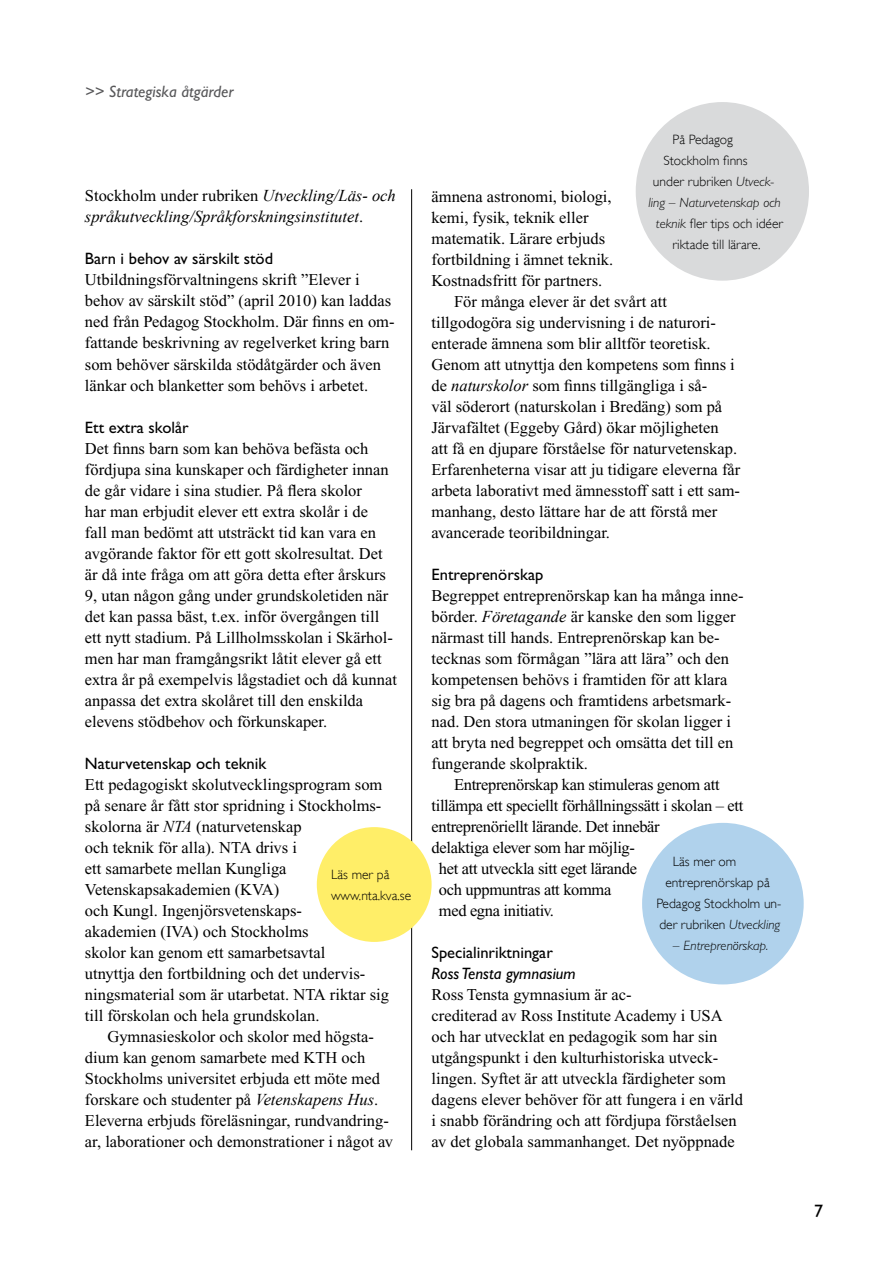
<style>
.page{position:relative;width:893px;height:1263px;background:#fff}
.page>*{position:absolute;margin:0;border:0;box-sizing:border-box;transform-origin:0 0}
.t1{font:18px "Gill Alt One";color:#000}
.t2{font:16.5px/21px "Times New Roman";color:#000}
.t3{font:16.5px "Times New Roman";letter-spacing:-.02em;color:#000}
.t4{font:16.5px "Gill Sans";color:#000}
.t5{font:italic 16.5px/21px "Times New Roman";color:#000}
.t6{font:italic 16.5px "Gill Sans";color:#58585a}
.t7{font:italic 16.5px "Gill Sans";color:#000}
.t8{font:300 13.5px/21px "Gill Sans";color:#000}
.t9{font:italic 300 13.5px "M Gill Sans";color:#000}
.s1{font-style:normal}
.s2{font-style:italic}
.s3{font-family:"M Gill Sans";font-style:italic}
</style>
<div class="page">
<hr style="left:411px;top:189px;width:1px;height:961px;background:#000">
<div style="left:317px;top:827px;width:115px;height:115px;background:#ffee68;border-radius:50%"></div>
<div style="left:642px;top:823px;width:162px;height:161px;background:#b0d2ec;border-radius:50%"></div>
<div style="left:636px;top:102px;width:173px;height:179px;background:#d9dadb;border-radius:50%"></div>
<p class="t6" style="left:85px;top:82px;width:150px">&gt;&gt; Strategiska åtgärder</p>
<p class="t5" style="left:85px;top:185px;width:312px"><span class="s1">Stockholm under rubriken</span> Utveckling/Läs- och språkutveckling/Språkforskningsinstitutet<span class="s1">.</span></p>
<p class="t4" style="left:85px;top:249px;width:190px">Barn i behov av särskilt stöd</p>
<p class="t2" style="left:85px;top:269px;width:311px">Utbildningsförvaltningens skrift ”Elever i behov av särskilt stöd” (april 2010) kan laddas ned från Pedagog Stockholm. Där finns en om&shy;fattande beskrivning av regelverket kring barn som behöver särskilda stödåtgärder och även länkar och blanketter som behövs i arbetet.</p>
<p class="t4" style="left:85px;top:417px;width:105px">Ett extra skolår</p>
<p class="t2" style="left:85px;top:437px;width:313px">Det finns barn som kan behöva befästa och fördjupa sina kunskaper och färdigheter innan de går vidare i sina studier. På flera skolor<br>har man erbjudit elever ett extra skolår i de<br>fall man bedömt att utsträckt tid kan vara en avgörande faktor för ett gott skolresultat. Det är då inte fråga om att göra detta efter årskurs 9, utan någon gång under grundskoletiden när det kan passa bäst, t.ex. inför övergången till ett nytt stadium. På Lillholmsskolan i Skärhol&shy;men har man framgångsrikt låtit elever gå ett extra år på exempelvis lågstadiet och då kunnat anpassa det extra skolåret till den enskilda elevens stödbehov och förkunskaper.</p>
<p class="t4" style="left:85px;top:753px;width:183px">Naturvetenskap och teknik</p>
<p class="t2" style="left:85px;top:774px;width:306px">Ett pedagogiskt skolutvecklingsprogram som på senare år fått stor spridning i Stockholms&shy;skolorna är <span class="s2">NTA</span> (naturvetenskap<br>och teknik för alla). NTA drivs i<br>ett samarbete mellan Kungliga Vetenskapsakademien (KVA)<br>och Kungl. Ingenjörsvetenskaps-<br>akademien (IVA) och Stockholms<br>skolor kan genom ett samarbetsavtal<br>utnyttja den fortbildning och det undervis&shy;ningsmaterial som är utarbetat. NTA riktar sig till förskolan och hela grundskolan.</p>
<p class="t2" style="left:85px;top:1026px;width:310px;text-indent:23px">Gymnasieskolor och skolor med högsta&shy;dium kan genom samarbete med KTH och Stockholms universitet erbjuda ett möte med forskare och studenter på <span class="s2">Vetenskapens Hus</span>.<br>Eleverna erbjuds föreläsningar, rundvandring&shy;ar, laborationer och demonstrationer i något av</p>
<p class="t8" style="left:331px;top:864px;width:82px">Läs mer på www.nta.kva.se</p>
<p class="t8" style="left:672px;top:128px;width:62px">På Pedagog</p>
<p class="t8" style="left:663px;top:149px;width:86px">Stockholm finns</p>
<p class="t8" style="left:653px;top:171px;width:123px">under rubriken <span class="s3">Utveck-</span></p>
<p class="t9" style="left:648px;top:195px;width:134px">ling – Naturvetenskap och</p>
<p class="t8" style="left:656px;top:213px;width:129px;text-align:center"><span class="s3">teknik</span> fler tips och idéer riktade till lärare.</p>
<p class="t2" style="left:431px;top:186px;width:182px">ämnena astronomi, biologi,</p>
<p class="t2" style="left:431px;top:207px;width:159px">kemi, fysik, teknik eller</p>
<p class="t2" style="left:431px;top:228px;width:175px">matematik. Lärare erbjuds</p>
<p class="t2" style="left:431px;top:249px;width:183px">fortbildning i ämnet teknik.</p>
<p class="t2" style="left:431px;top:270px;width:172px">Kostnadsfritt för partners.</p>
<p class="t2" style="left:454px;top:291px;width:215px">För många elever är det svårt att</p>
<p class="t2" style="left:431px;top:312px;width:286px">tillgodogöra sig undervisning i de naturori-</p>
<p class="t2" style="left:431px;top:333px;width:281px">enterade ämnena som blir alltför teoretisk.</p>
<p class="t2" style="left:431px;top:354px;width:305px">Genom att utnyttja den kompetens som finns i</p>
<p class="t2" style="left:431px;top:375px;width:277px">de <span class="s2">naturskolor</span> som finns tillgängliga i så-</p>
<p class="t2" style="left:431px;top:396px;width:292px">väl söderort (naturskolan i Bredäng) som på</p>
<p class="t2" style="left:431px;top:417px;width:289px">Järvafältet (Eggeby Gård) ökar möjligheten</p>
<p class="t2" style="left:431px;top:438px;width:307px">att få en djupare förståelse för naturvetenskap.</p>
<p class="t2" style="left:431px;top:459px;width:310px">Erfarenheterna visar att ju tidigare eleverna får</p>
<p class="t2" style="left:431px;top:480px;width:310px">arbeta laborativt med ämnesstoff satt i ett sam-</p>
<p class="t2" style="left:431px;top:501px;width:287px">manhang, desto lättare har de att förstå mer</p>
<p class="t2" style="left:431px;top:522px;width:180px">avancerade teoribildningar.</p>
<p class="t4" style="left:431px;top:565px;width:113px">Entreprenörskap</p>
<p class="t2" style="left:431px;top:585px;width:313px">Begreppet entreprenörskap kan ha många inne&shy;börder. <span class="s2">Företagande</span> är kanske den som ligger närmast till hands. Entreprenörskap kan be&shy;tecknas som förmågan ”lära att lära” och den kompetensen behövs i framtiden för att klara sig bra på dagens och framtidens arbetsmark&shy;nad. Den stora utmaningen för skolan ligger i att bryta ned begreppet och omsätta det till en fungerande skolpraktik.</p>
<p class="t3" style="left:454px;top:775px;width:267px">Entreprenörskap kan stimuleras genom att</p>
<p class="t3" style="left:431px;top:796px;width:313px">tillämpa ett speciellt förhållningssätt i skolan – ett</p>
<p class="t3" style="left:431px;top:817px;width:230px">entreprenöriellt lärande. Det innebär</p>
<p class="t3" style="left:431px;top:838px;width:205px">delaktiga elever som har möjlig-</p>
<p class="t3" style="left:439px;top:859px;width:200px">het att utveckla sitt eget lärande</p>
<p class="t3" style="left:439px;top:880px;width:174px">och uppmuntras att komma</p>
<p class="t3" style="left:439px;top:901px;width:116px">med egna initiativ.</p>
<p class="t4" style="left:431px;top:943px;width:123px">Specialinriktningar</p>
<p class="t7" style="left:431px;top:964px;width:146px">Ross Tensta gymnasium</p>
<p class="t2" style="left:431px;top:984px;width:313px">Ross Tensta gymnasium är ac-<br>crediterad av Ross Institute Academy i USA och har utvecklat en pedagogik som har sin utgångspunkt i den kulturhistoriska utveck&shy;lingen. Syftet är att utveckla färdigheter som dagens elever behöver för att fungera i en värld i snabb förändring och att fördjupa förståelsen av det globala sammanhanget. Det nyöppnade</p>
<p class="t8" style="left:673px;top:851px;width:65px">Läs mer om</p>
<p class="t8" style="left:665px;top:872px;width:106px">entreprenörskap på</p>
<p class="t8" style="left:656px;top:893px;width:127px">Pedagog Stockholm un-</p>
<p class="t8" style="left:659px;top:914px;width:123px">der rubriken <span class="s3">Utveckling</span></p>
<p class="t9" style="left:673px;top:938px;width:97px">– Entreprenörskap.</p>
<p class="t1" style="left:814px;top:1200px;width:10px">7</p>
</div>
